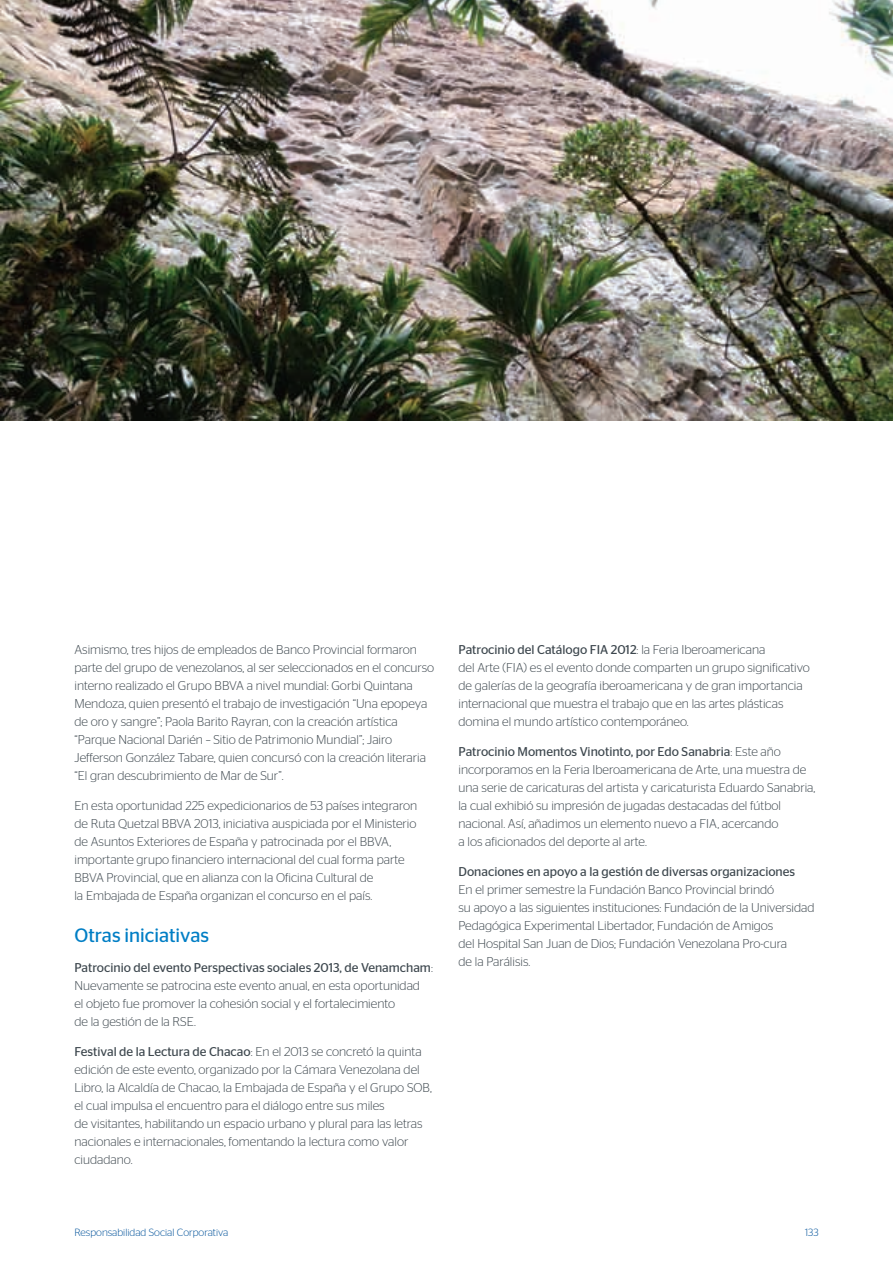
<style>
.page{position:relative;width:893px;height:1263px;background:#fff}
.page>*{position:absolute;margin:0;border:0;box-sizing:border-box;transform-origin:0 0}
.Subtítulo_2{font:19.5px "Stag Sans";color:#007ec5}
.Texto_Gral{font:300 12.75px/18px "Stag Sans";color:#3d474e}
.t1{font:300 10.5px "Stag Sans";color:#01529a}
.s1{font-weight:400}
</style>
<div class="page">
<img style="left:0;top:0;width:893px;height:420px">
<p class="Texto_Gral" style="left:74px;top:640px;width:361px">Asimismo, tres hijos de empleados de Banco Provincial formaron parte del grupo de venezolanos, al ser seleccionados en el concurso interno realizado el Grupo BBVA a nivel mundial: Gorbi Quintana Mendoza, quien presentó el trabajo de investigación “Una epopeya de oro y sangre”; Paola Barito Rayran, con la creación artística “Parque Nacional Darién – Sitio de Patrimonio Mundial”; Jairo Jefferson González Tabare, quien concursó con la creación literaria “El gran descubrimiento de Mar de Sur”.</p>
<p class="Texto_Gral" style="left:74px;top:796px;width:344px">En esta oportunidad 225 expedicionarios de 53 países integraron de Ruta Quetzal BBVA 2013, iniciativa auspiciada por el Ministerio de Asuntos Exteriores de España y patrocinada por el BBVA, importante grupo financiero internacional del cual forma parte BBVA Provincial, que en alianza con la Oficina Cultural de<br>la Embajada de España organizan el concurso en el país.</p>
<p class="Subtítulo_2" style="left:74px;top:924px;width:136px">Otras iniciativas</p>
<p class="Texto_Gral" style="left:74px;top:958px;width:360px"><span class="s1">Patrocinio del evento Perspectivas sociales 2013, de Venamcham</span>:<br>Nuevamente se patrocina este evento anual, en esta oportunidad<br>el objeto fue promover la cohesión social y el fortalecimiento<br>de la gestión de la RSE.</p>
<p class="Texto_Gral" style="left:74px;top:1042px;width:359px"><span class="s1">Festival de la Lectura de Chacao</span>: En el 2013 se concretó la quinta edición de este evento, organizado por la Cámara Venezolana del Libro, la Alcaldía de Chacao, la Embajada de España y el Grupo SOB, el cual impulsa el encuentro para el diálogo entre sus miles<br>de visitantes, habilitando un espacio urbano y plural para las letras nacionales e internacionales, fomentando la lectura como valor ciudadano.</p>
<p class="Texto_Gral" style="left:458px;top:640px;width:353px"><span class="s1">Patrocinio del Catálogo FIA 2012</span>: la Feria Iberoamericana<br>del Arte (FIA) es el evento donde comparten un grupo significativo de galerías de la geografía iberoamericana y de gran importancia internacional que muestra el trabajo que en las artes plásticas domina el mundo artístico contemporáneo.</p>
<p class="Texto_Gral" style="left:458px;top:742px;width:358px"><span class="s1">Patrocinio Momentos Vinotinto, por Edo Sanabria</span>: Este año incorporamos en la Feria Iberoamericana de Arte, una muestra de una serie de caricaturas del artista y caricaturista Eduardo Sanabria, la cual exhibió su impresión de jugadas destacadas del fútbol nacional. Así, añadimos un elemento nuevo a FIA, acercando<br>a los aficionados del deporte al arte.</p>
<p class="Texto_Gral" style="left:458px;top:862px;width:358px"><span class="s1">Donaciones en apoyo a la gestión de diversas organizaciones<br></span>En el primer semestre la Fundación Banco Provincial brindó<br>su apoyo a las siguientes instituciones: Fundación de la Universidad Pedagógica Experimental Libertador, Fundación de Amigos<br>del Hospital San Juan de Dios; Fundación Venezolana Pro-cura<br>de la Parálisis.</p>
<p class="t1" style="left:74px;top:1227px;width:155px">Responsabilidad Social Corporativa</p>
<p class="t1" style="left:805px;top:1227px;width:15px">133</p>
</div>
